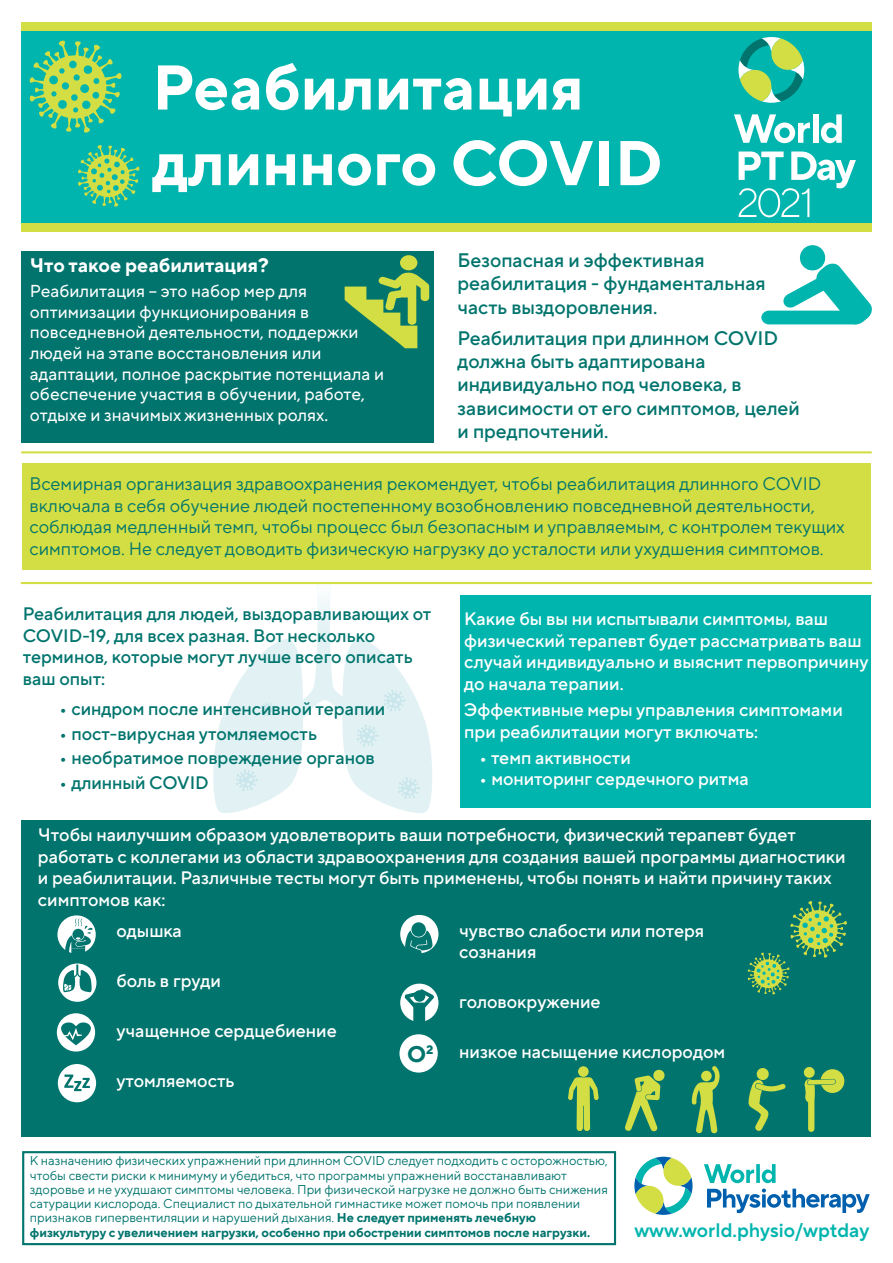
<style>
.page{position:relative;width:893px;height:1263px;background:#fff}
.page>*{position:absolute;margin:0;border:0;box-sizing:border-box;transform-origin:0 0}
.t1{font:700 63px/75.6px "TT Norms Pro";color:#fff}
.t2{font:700 22.5px "TT Norms Pro";color:#00746d}
.t3{font:500 19.5px/23.4px "TT Norms Pro";color:#00746d}
.t4{font:600 19.5px "TT Norms Pro";color:#00b5ae}
.t5{font:700 19.5px "TT Norms Pro";color:#fff}
.t6{font:500 18px/21.6px "TT Norms Pro";color:#fff}
.t7{font:18px/21.6px "TT Norms Pro";color:#00746d}
.t8{font:500 18px/21.6px "TT Norms Pro";color:#00746d}
.t9{font:17.25px/20.7px "TT Norms Pro";color:#fff}
.t10{font:12.75px/14.2px "TT Norms Pro";color:#00746d}
.s1{font-weight:700}
</style>
<div class="page">
<svg style="left:213px;top:584px;width:219px;height:229px"></svg>
<hr style="left:21px;top:451px;width:851px;height:2px;background:#d2de43">
<div style="left:21px;top:251px;width:413px;height:191px;background:#00746d"></div>
<div style="left:22px;top:463px;width:849px;height:106px;background:#d2de43"></div>
<div style="left:21px;top:24px;width:851px;height:199px;background:#00b5ae"></div>
<div style="left:21px;top:223px;width:851px;height:9px;background:#d2de43"></div>
<div style="left:21px;top:22px;width:851px;height:9px;background:#d2de43"></div>
<svg style="left:738px;top:37px;width:66px;height:66px"></svg>
<svg style="left:734px;top:114px;width:76px;height:29px"></svg>
<div style="left:813px;top:114px;width:6px;height:29px;background:#fff"></div>
<svg style="left:821px;top:114px;width:21px;height:29px"></svg>
<svg style="left:739px;top:152px;width:117px;height:65px"></svg>
<svg style="left:29px;top:40px;width:93px;height:93px"></svg>
<svg style="left:704px;top:1164px;width:166px;height:49px"></svg>
<svg style="left:634px;top:1157px;width:58px;height:58px"></svg>
<div style="left:22px;top:1151px;width:594px;height:94px;border:2px solid #00746d"></div>
<div style="left:21px;top:820px;width:850px;height:316px;background:#00746d"></div>
<div style="left:57px;top:1013px;width:38px;height:38px;background:#fff;border-radius:50%"></div>
<svg style="left:61px;top:1022px;width:30px;height:23px"></svg>
<div style="left:58px;top:1064px;width:38px;height:38px;background:#fff;border-radius:50%"></div>
<div style="left:400px;top:915px;width:38px;height:38px;background:#fff;border-radius:50%"></div>
<svg style="left:405px;top:930px;width:28px;height:24px"></svg>
<div style="left:411px;top:922px;width:15px;height:15px;background:#00746d;border-radius:50%"></div>
<svg style="left:78px;top:145px;width:62px;height:62px"></svg>
<svg style="left:345px;top:255px;width:84px;height:93px"></svg>
<svg style="left:761px;top:245px;width:111px;height:80px"></svg>
<hr style="left:21px;top:582px;width:851px;height:2px;background:#d2de43">
<div style="left:460px;top:595px;width:411px;height:213px;background:#00b5ae"></div>
<svg style="left:57px;top:915px;width:39px;height:39px"></svg>
<div style="left:58px;top:963px;width:38px;height:39px;background:#fff;border-radius:50%"></div>
<svg style="left:62px;top:918px;width:32px;height:74px"></svg>
<svg style="left:64px;top:1074px;width:26px;height:17px"></svg>
<div style="left:400px;top:984px;width:38px;height:38px;background:#fff;border-radius:50%"></div>
<svg style="left:403px;top:983px;width:31px;height:54px"></svg>
<div style="left:399px;top:1034px;width:39px;height:38px;background:#fff;border-radius:50%"></div>
<svg style="left:357px;top:725px;width:22px;height:21px"></svg>
<svg style="left:398px;top:777px;width:22px;height:22px"></svg>
<svg style="left:236px;top:769px;width:22px;height:22px"></svg>
<svg style="left:384px;top:690px;width:21px;height:21px"></svg>
<svg style="left:260px;top:702px;width:14px;height:14px"></svg>
<svg style="left:804px;top:1067px;width:40px;height:65px"></svg>
<svg style="left:748px;top:1068px;width:38px;height:63px"></svg>
<svg style="left:625px;top:1069px;width:40px;height:62px"></svg>
<svg style="left:568px;top:1076px;width:31px;height:55px"></svg>
<div style="left:578px;top:1066px;width:11px;height:11px;background:#d2de43;border-radius:50%"></div>
<svg style="left:692px;top:1066px;width:28px;height:67px"></svg>
<div style="left:701px;top:1070px;width:11px;height:11px;background:#d2de43;border-radius:50%"></div>
<svg style="left:747px;top:901px;width:100px;height:94px"></svg>
<h1 class="t1" style="left:152px;top:45px;width:512px">Реабилитация длинного COVID</h1>
<p class="t5" style="left:30px;top:250px;width:240px">Что такое реабилитация?</p>
<p class="t9" style="left:30px;top:279px;width:356px">Реабилитация – это набор мер для оптимизации функционирования в повседневной деятельности, поддержки людей на этапе восстановления или адаптации, полное раскрытие потенциала и обеспечение участия в обучении, работе, отдыхе и значимых жизненных ролях.</p>
<p class="t3" style="left:458px;top:247px;width:310px">Безопасная и эффективная реабилитация - фундаментальная часть выздоровления.</p>
<p class="t3" style="left:458px;top:324px;width:344px">Реабилитация при длинном COVID должна быть адаптирована индивидуально под человека, в зависимости от его симптомов, целей и предпочтений.</p>
<p class="t7" style="left:30px;top:472px;width:817px">Всемирная организация здравоохранения рекомендует, чтобы реабилитация длинного COVID включала в себя обучение людей постепенному возобновлению повседневной деятельности, соблюдая медленный темп, чтобы процесс был безопасным и управляемым, с контролем текущих симптомов. Не следует доводить физическую нагрузку до усталости или ухудшения симптомов.</p>
<p class="t8" style="left:23px;top:601px;width:410px">Реабилитация для людей, выздоравливающих от COVID-19, для всех разная. Вот несколько терминов, которые могут лучше всего описать ваш опыт:</p>
<p class="t8" style="left:59px;top:696px;width:327px">• синдром после интенсивной терапии</p>
<p class="t8" style="left:59px;top:721px;width:259px">• пост-вирусная утомляемость</p>
<p class="t8" style="left:59px;top:746px;width:317px">• необратимое повреждение органов</p>
<p class="t8" style="left:59px;top:770px;width:151px">• длинный COVID</p>
<p class="t6" style="left:464px;top:606px;width:406px">Какие бы вы ни испытывали симптомы, ваш физический терапевт будет рассматривать ваш случай индивидуально и выяснит первопричину до начала терапии.</p>
<p class="t6" style="left:464px;top:697px;width:380px">Эффективные меры управления симптомами при реабилитации могут включать:</p>
<p class="t6" style="left:479px;top:745px;width:153px">• темп активности</p>
<p class="t6" style="left:479px;top:767px;width:271px">• мониторинг сердечного ритма</p>
<p class="t6" style="left:38px;top:823px;width:809px">Чтобы наилучшим образом удовлетворить ваши потребности, физический терапевт будет работать с коллегами из области здравоохранения для создания вашей программы диагностики и реабилитации. Различные тесты могут быть применены, чтобы понять и найти причину таких симптомов как:</p>
<p class="t6" style="left:116px;top:918px;width:67px">одышка</p>
<p class="t6" style="left:116px;top:968px;width:106px">боль в груди</p>
<p class="t6" style="left:116px;top:1018px;width:222px">учащенное сердцебиение</p>
<p class="t6" style="left:116px;top:1068px;width:120px">утомляемость</p>
<p class="t2" style="left:407px;top:1037px;width:28px">O<sup>2</sup></p>
<p class="t6" style="left:459px;top:918px;width:247px">чувство слабости или потеря сознания</p>
<p class="t6" style="left:459px;top:990px;width:143px">головокружение</p>
<p class="t6" style="left:459px;top:1040px;width:267px">низкое насыщение кислородом</p>
<p class="t10" style="left:30px;top:1153px;width:579px">К назначению физических упражнений при длинном COVID следует подходить с осторожностью, чтобы свести риски к минимуму и убедиться, что программы упражнений восстанавливают здоровье и не ухудшают симптомы человека. При физической нагрузке не должно быть снижения сатурации кислорода. Специалист по дыхательной гимнастике может помочь при появлении признаков гипервентиляции и нарушений дыхания. <span class="s1">Не следует применять лечебную физкультуру с увеличением нагрузки, особенно при обострении симптомов после нагрузки.</span></p>
<p class="t4" style="left:634px;top:1216px;width:236px">www.world.physio/wptday</p>
</div>
